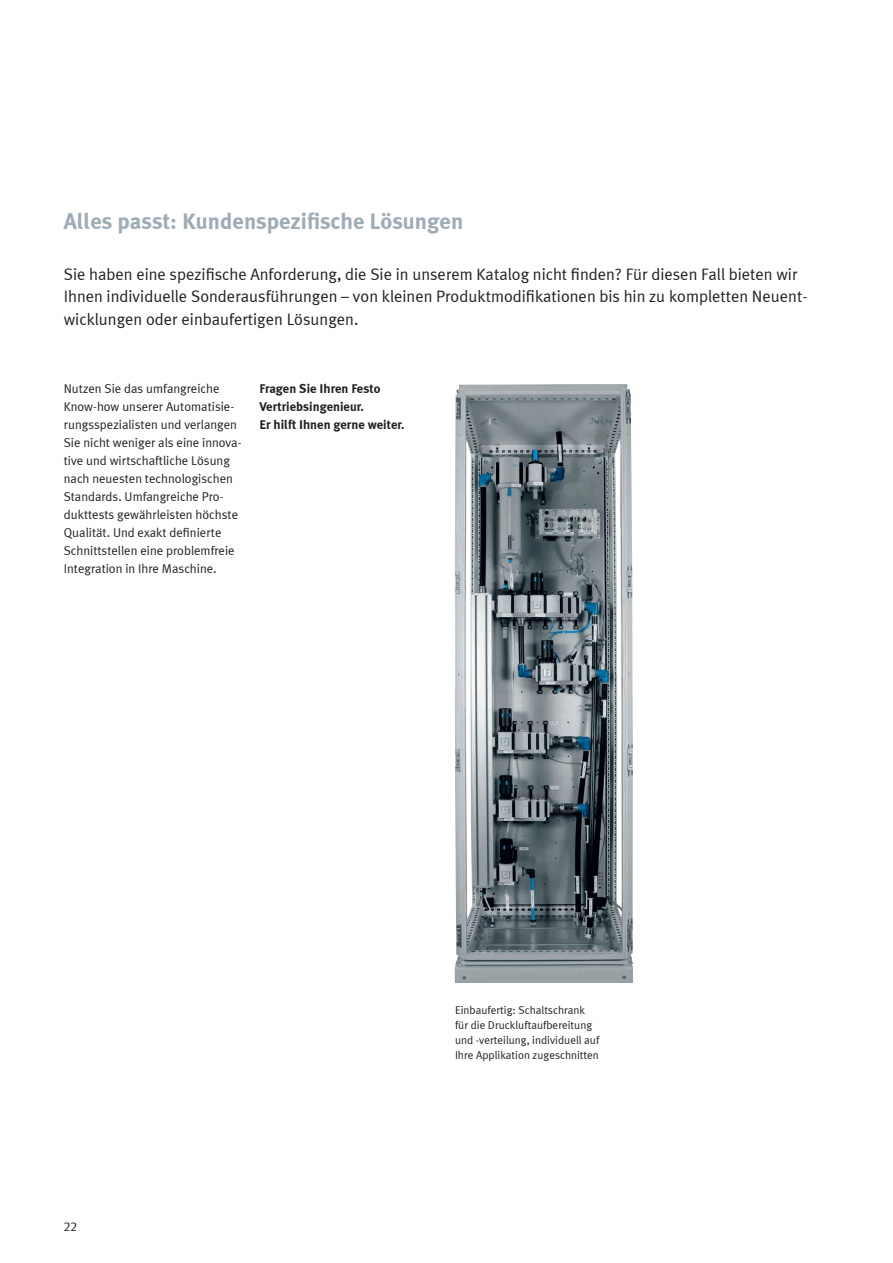
<style>
.page{position:relative;width:893px;height:1263px;background:#fff}
.page>*{position:absolute;margin:0;border:0;box-sizing:border-box;transform-origin:0 0}
.t1{font:700 22.5px "Meta Plus LF";color:#9dacb5}
.t2{font:16.5px/22.5px "Meta Plus LF";color:#231f20}
.t3{font:12.75px/18px "Meta Plus LF";color:#231f20}
.t4{font:700 12.75px/18px "Meta Plus LF";color:#231f20}
.t5{font:11.25px/15px "Meta Plus LF";color:#231f20}
</style>
<div class="page">
<img style="left:455px;top:384px;width:178px;height:599px">
<h1 class="t1" style="left:64px;top:207px;width:401px">Alles passt: Kundenspezifische Lösungen</h1>
<p class="t2" style="left:64px;top:262px;width:745px">Sie haben eine spezifische Anforderung, die Sie in unserem Katalog nicht finden? Für diesen Fall bieten wir<br>Ihnen individuelle Sonderausführungen – von kleinen Produktmodifikationen bis hin zu kompletten Neuent&shy;wicklungen oder einbaufertigen Lösungen.</p>
<p class="t3" style="left:64px;top:379px;width:179px">Nutzen Sie das umfangreiche<br>Know-how unserer Automatisie&shy;rungsspezialisten und verlangen<br>Sie nicht weniger als eine innova&shy;tive und wirtschaftliche Lösung nach neuesten technologischen<br>Standards. Umfangreiche Pro&shy;dukttests gewährleisten höchste<br>Qualität. Und exakt definierte<br>Schnittstellen eine problemfreie<br>Integration in Ihre Maschine.</p>
<p class="t4" style="left:259px;top:379px;width:147px">Fragen Sie Ihren Festo<br>Vertriebsingenieur.<br>Er hilft Ihnen gerne weiter.</p>
<p class="t3" style="left:64px;top:1217px;width:15px">22</p>
<p class="t5" style="left:455px;top:1002px;width:146px">Einbaufertig: Schaltschrank für die Druckluftaufbereitung und -verteilung, individuell auf<br>Ihre Applikation zugeschnitten</p>
</div>
